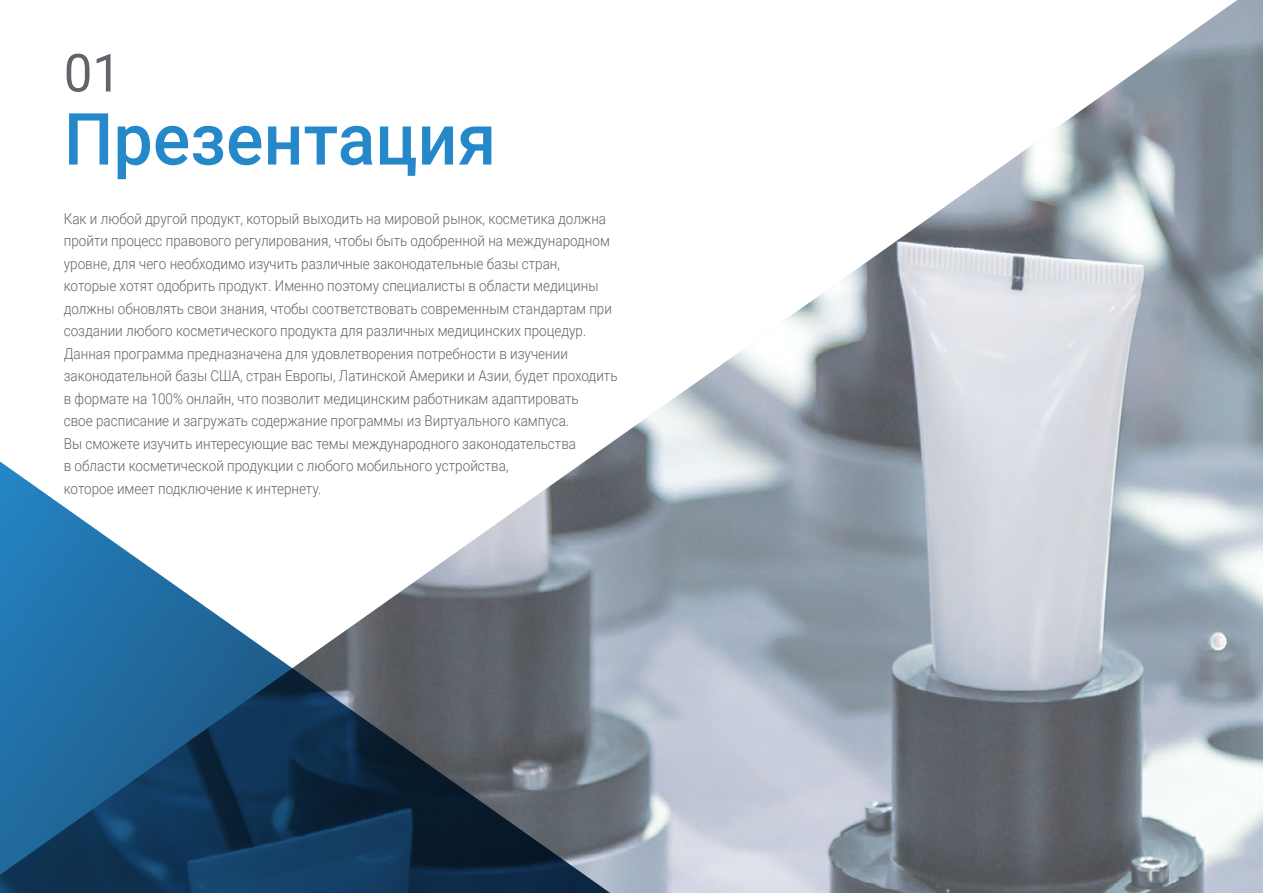
<style>
.page{position:relative;width:1263px;height:893px;background:#fff}
.page>*{position:absolute;margin:0;border:0;box-sizing:border-box;transform-origin:0 0}
.t1{font:500 72px "Roboto";color:#2488c9}
.t2{font:52.5px "Roboto";color:#61646a}
.t3{font:300 15px/22.5px "Roboto";color:#61646a;scale:.9 1}
</style>
<div class="page">
<img style="left:606px;top:0;width:657px;height:893px">
<svg style="left:0;top:446px;width:640px;height:447px"></svg>
<h2 class="t2" style="left:64px;top:36px;width:59px">01</h2>
<h1 class="t1" style="left:64px;top:89px;width:434px">Презентация</h1>
<p class="t3" style="left:64px;top:207px;width:617px">Как и любой другой продукт, который выходить на мировой рынок, косметика должна пройти процесс правового регулирования, чтобы быть одобренной на международном уровне, для чего необходимо изучить различные законодательные базы стран,<br>которые хотят одобрить продукт. Именно поэтому специалисты в области медицины должны обновлять свои знания, чтобы соответствовать современным стандартам при создании любого косметического продукта для различных медицинских процедур.<br>Данная программа предназначена для удовлетворения потребности в изучении законодательной базы США, стран Европы, Латинской Америки и Азии, будет проходить в формате на 100% онлайн, что позволит медицинским работникам адаптировать<br>свое расписание и загружать содержание программы из Виртуального кампуса.<br>Вы сможете изучить интересующие вас темы международного законодательства<br>в области косметической продукции с любого мобильного устройства,<br>которое имеет подключение к интернету.</p>
</div>
